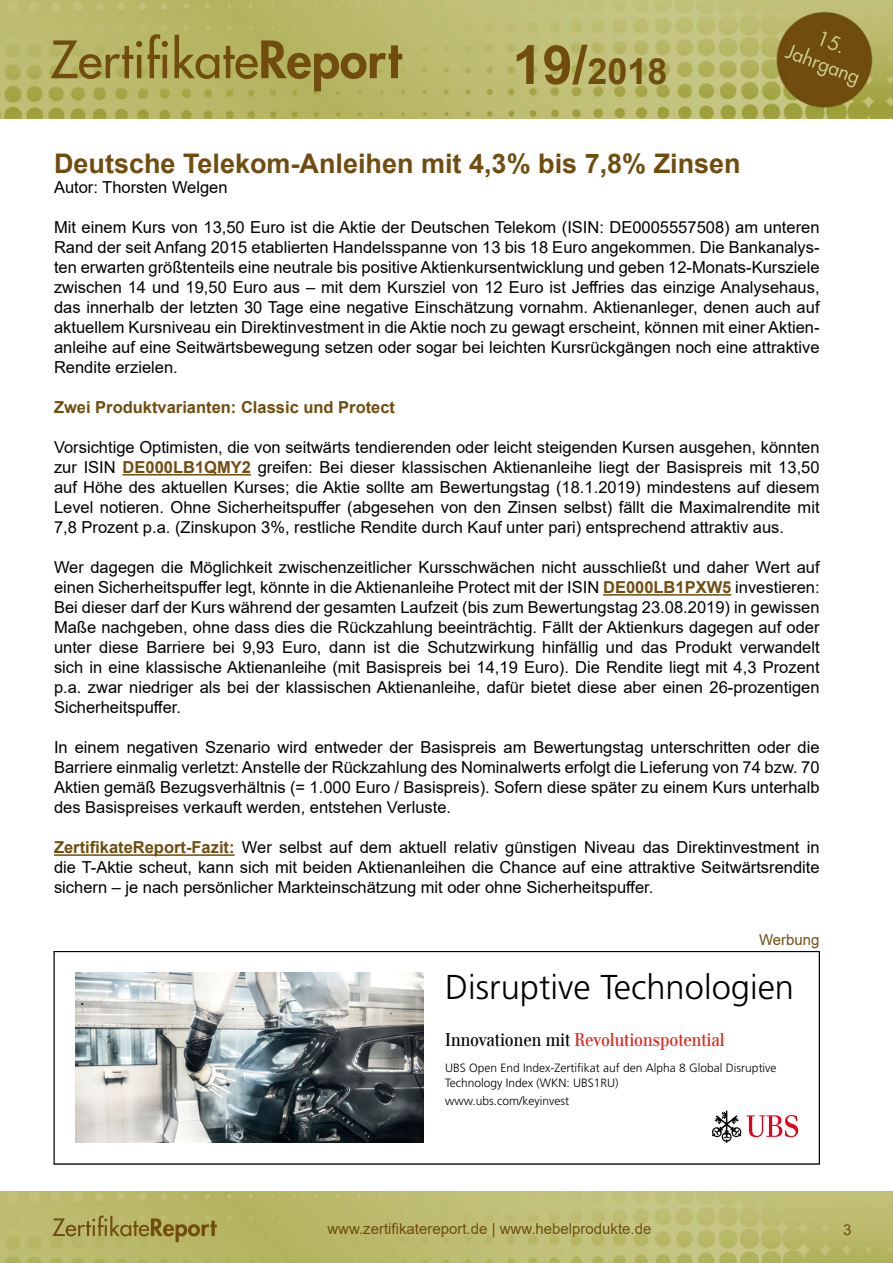
<style>
.page{position:relative;width:893px;height:1263px;background:#fff}
.page>*{position:absolute;margin:0;border:0;box-sizing:border-box;transform-origin:0 0}
.t1{font:700 36px "Arial";color:#704d0f}
.t2{font:300 34.5px "Frutiger LT Std";color:#000}
.t3{font:700 27px "Arial";color:#704d0f}
.t4{font:18px "UBS Headline";color:#e32119}
.t5{font:16.5px/20px "Arial";color:#000;text-align:justify}
.t6{font:700 16.5px "Arial";color:#704d0f}
.t7{font:15px "Arial";color:#704d0f}
.t8{font:300 12px/14.4px "Frutiger LT Std";color:#000}
.s1{font-size:54px}
.s2{font-weight:700;color:#704d0f}
.s3{color:#000}
</style>
<div class="page">
<img style="left:0;top:1192px;width:893px;height:71px">
<img style="left:0;top:0;width:893px;height:119px">
<hr style="left:123px;top:474px;width:128px;height:1px;background:#704d0f">
<hr style="left:603px;top:594px;width:128px;height:2px;background:#704d0f">
<hr style="left:54px;top:854px;width:181px;height:2px;background:#704d0f">
<img style="left:75px;top:973px;width:349px;height:170px">
<svg style="left:712px;top:1110px;width:86px;height:33px"></svg>
<div style="left:54px;top:951px;width:766px;height:213px;border:1px solid #000"></div>
<h1 class="t1" style="left:512px;top:46px;width:157px"><span class="s1">19/</span>2018</h1>
<h3 class="t3" style="left:54px;top:144px;width:688px">Deutsche Telekom-Anleihen mit 4,3% bis 7,8% Zinsen</h3>
<p class="t5" style="left:54px;top:177px;width:175px">Autor: Thorsten Welgen</p>
<p class="t5" style="left:54px;top:217px;width:767px">Mit einem Kurs von 13,50 Euro ist die Aktie der Deutschen Telekom (ISIN: DE0005557508) am unteren Rand der seit Anfang 2015 etablierten Handelsspanne von 13 bis 18 Euro angekommen. Die Bankanalys&shy;ten erwarten größtenteils eine neutrale bis positive Aktienkursentwicklung und geben 12-Monats-Kursziele zwischen 14 und 19,50 Euro aus – mit dem Kursziel von 12 Euro ist Jeffries das einzige Analysehaus, das innerhalb der letzten 30 Tage eine negative Einschätzung vornahm. Aktienanleger, denen auch auf aktuellem Kursniveau ein Direktinvestment in die Aktie noch zu gewagt erscheint, können mit einer Aktien&shy;anleihe auf eine Seitwärtsbewegung setzen oder sogar bei leichten Kursrückgängen noch eine attraktive Rendite erzielen.</p>
<p class="t6" style="left:54px;top:395px;width:343px">Zwei Produktvarianten: Classic und Protect</p>
<p class="t5" style="left:54px;top:437px;width:767px">Vorsichtige Optimisten, die von seitwärts tendierenden oder leicht steigenden Kursen ausgehen, könnten zur ISIN <span class="s2">DE000LB1QMY2</span> greifen: Bei dieser klassischen Aktienanleihe liegt der Basispreis mit 13,50 auf Höhe des aktuellen Kurses; die Aktie sollte am Bewertungstag (18.1.2019) mindestens auf diesem Level notieren. Ohne Sicherheitspuffer (abgesehen von den Zinsen selbst) fällt die Maximalrendite mit 7,8 Prozent p.a. (Zinskupon 3%, restliche Rendite durch Kauf unter pari) entsprechend attraktiv aus.</p>
<p class="t5" style="left:54px;top:557px;width:767px">Wer dagegen die Möglichkeit zwischenzeitlicher Kursschwächen nicht ausschließt und daher Wert auf einen Sicherheitspuffer legt, könnte in die Aktienanleihe Protect mit der ISIN <span class="s2">DE000LB1PXW5</span> investieren:<br>Bei dieser darf der Kurs während der gesamten Laufzeit (bis zum Bewertungstag 23.08.2019) in gewissen Maße nachgeben, ohne dass dies die Rückzahlung beeinträchtig. Fällt der Aktienkurs dagegen auf oder unter diese Barriere bei 9,93 Euro, dann ist die Schutzwirkung hinfällig und das Produkt verwandelt sich in eine klassische Aktienanleihe (mit Basispreis bei 14,19 Euro). Die Rendite liegt mit 4,3 Prozent p.a. zwar niedriger als bei der klassischen Aktienanleihe, dafür bietet diese aber einen 26-prozentigen Sicherheitspuffer.</p>
<p class="t5" style="left:54px;top:737px;width:767px">In einem negativen Szenario wird entweder der Basispreis am Bewertungstag unterschritten oder die Barriere einmalig verletzt: Anstelle der Rückzahlung des Nominalwerts erfolgt die Lieferung von 74 bzw. 70<br>Aktien gemäß Bezugsverhältnis (= 1.000 Euro / Basispreis). Sofern diese später zu einem Kurs unterhalb des Basispreises verkauft werden, entstehen Verluste.</p>
<p class="t5" style="left:54px;top:837px;width:767px"><span class="s2">ZertifikateReport-Fazit:</span> Wer selbst auf dem aktuell relativ günstigen Niveau das Direktinvestment in die T-Aktie scheut, kann sich mit beiden Aktienanleihen die Chance auf eine attraktive Seitwärtsrendite sichern – je nach persönlicher Markteinschätzung mit oder ohne Sicherheitspuffer.</p>
<p class="t7" style="left:759px;top:930px;width:62px">Werbung</p>
<h2 class="t2" style="left:445px;top:967px;width:350px">Disruptive Technologien</h2>
<p class="t4" style="left:445px;top:1029px;width:281px"><span class="s3">Innovationen mit</span> Revolutionspotential</p>
<p class="t8" style="left:445px;top:1061px;width:333px">UBS Open End Index-Zertifikat auf den Alpha 8 Global Disruptive<br>Technology Index (WKN: UBS1RU)</p>
<p class="t8" style="left:445px;top:1093px;width:126px">www.ubs.com/keyinvest</p>
<p class="t7" style="left:327px;top:1218px;width:326px">www.zertifikatereport.de | www.hebelprodukte.de</p>
<p class="t7" style="left:843px;top:1219px;width:10px">3</p>
</div>
